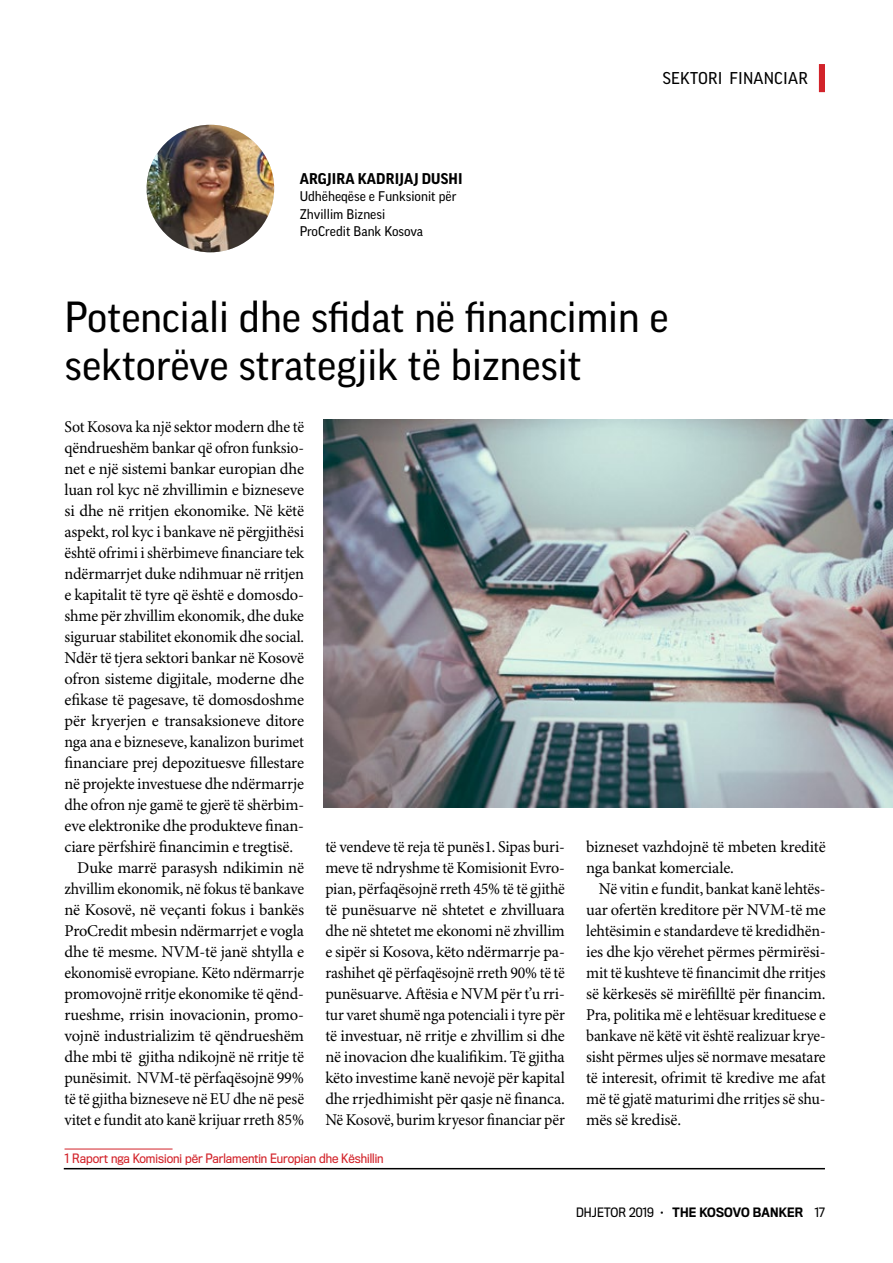
<style>
.page{position:relative;width:893px;height:1263px;background:#fff}
.page>*{position:absolute;margin:0;border:0;box-sizing:border-box;transform-origin:0 0}
.t1{font:42px/47.4px "Good Pro";color:#000}
.t2{font:16.5px/21px "Minion Pro";letter-spacing:-.01em;color:#000;text-align:justify}
.t3{font:16.5px "Minion Pro";letter-spacing:-.01em;color:#000;scale:.96 1}
.t4{font:16.5px "Minion Pro";letter-spacing:-.01em;color:#000;scale:.95 1}
.t5{font:16.5px "Good Pro";letter-spacing:.01em;color:#000}
.t6{font:700 15px "Good Pro";letter-spacing:.01em;color:#000}
.t7{font:13.5px/17.4px "Good Pro";color:#000}
.t8{font:12px "Titling Gothic FB Narrow";color:#d2232a}
.t9{font:500 12px "Titling Gothic FB Narrow";letter-spacing:.015em;color:#000}
.s1{font-weight:400}
</style>
<div class="page">
<hr style="left:64px;top:1168px;width:761px;height:1px;background:#000">
<div style="left:819px;top:64px;width:6px;height:28px;background:#d2232a"></div>
<hr style="left:65px;top:1149px;width:108px;height:1px;background:#d2232a">
<img style="left:147px;top:125px;width:127px;height:127px;border-radius:64px">
<img style="left:324px;top:419px;width:569px;height:389px">
<p class="t6" style="left:300px;top:170px;width:164px">ARGJIRA KADRIJAJ DUSHI</p>
<p class="t7" style="left:300px;top:188px;width:158px">Udhëheqëse e Funksionit për<br>Zhvillim Biznesi<br>ProCredit Bank Kosova</p>
<p class="t5" style="left:663px;top:68px;width:146px">SEKTORI FINANCIAR</p>
<h1 class="t1" style="left:65px;top:293px;width:605px">Potenciali dhe sfidat në financimin e sektorëve strategjik të biznesit</h1>
<p class="t3" style="left:65px;top:417px;width:251px">Sot Kosova ka një sektor modern dhe të</p>
<p class="t3" style="left:65px;top:438px;width:251px">qëndrueshëm bankar që ofron funksio-</p>
<p class="t2" style="left:65px;top:459px;width:241px">net e një sistemi bankar europian dhe</p>
<p class="t2" style="left:65px;top:480px;width:241px">luan rol kyc në zhvillimin e bizneseve</p>
<p class="t2" style="left:65px;top:501px;width:241px">si dhe në rritjen ekonomike. Në këtë</p>
<p class="t2" style="left:65px;top:522px;width:241px">aspekt, rol kyc i bankave në përgjithësi</p>
<p class="t3" style="left:65px;top:543px;width:251px">është ofrimi i shërbimeve financiare tek</p>
<p class="t2" style="left:65px;top:564px;width:241px">ndërmarrjet duke ndihmuar në rritjen</p>
<p class="t2" style="left:65px;top:585px;width:241px">e kapitalit të tyre që është e domosdo-</p>
<p class="t2" style="left:65px;top:606px;width:241px">shme për zhvillim ekonomik, dhe duke</p>
<p class="t3" style="left:65px;top:627px;width:251px">siguruar stabilitet ekonomik dhe social.</p>
<p class="t2" style="left:65px;top:648px;width:241px">Ndër të tjera sektori bankar në Kosovë</p>
<p class="t2" style="left:65px;top:669px;width:241px">ofron sisteme digjitale, moderne dhe</p>
<p class="t2" style="left:65px;top:690px;width:241px">efikase të pagesave, të domosdoshme</p>
<p class="t2" style="left:65px;top:711px;width:241px">për kryerjen e transaksioneve ditore</p>
<p class="t2" style="left:65px;top:732px;width:241px">nga ana e bizneseve, kanalizon burimet</p>
<p class="t2" style="left:65px;top:753px;width:241px">financiare prej depozituesve fillestare</p>
<p class="t2" style="left:65px;top:774px;width:241px">në projekte investuese dhe ndërmarrje</p>
<p class="t2" style="left:65px;top:795px;width:241px">dhe ofron nje gamë te gjerë të shërbim-</p>
<p class="t2" style="left:65px;top:816px;width:241px">eve elektronike dhe produkteve finan-</p>
<p class="t2" style="left:65px;top:837px;width:230px">ciare përfshirë financimin e tregtisë.</p>
<p class="t2" style="left:77px;top:858px;width:228px">Duke marrë parasysh ndikimin në</p>
<p class="t4" style="left:65px;top:879px;width:254px">zhvillim ekonomik, në fokus të bankave</p>
<p class="t2" style="left:65px;top:900px;width:241px">në Kosovë, në veçanti fokus i bankës</p>
<p class="t2" style="left:65px;top:921px;width:241px">ProCredit mbesin ndërmarrjet e vogla</p>
<p class="t2" style="left:65px;top:942px;width:241px">dhe të mesme. NVM-të janë shtylla e</p>
<p class="t3" style="left:65px;top:963px;width:251px">ekonomisë evropiane. Këto ndërmarrje</p>
<p class="t2" style="left:65px;top:984px;width:241px">promovojnë rritje ekonomike të qënd-</p>
<p class="t2" style="left:65px;top:1005px;width:241px">rueshme, rrisin inovacionin, promo-</p>
<p class="t2" style="left:65px;top:1026px;width:241px">vojnë industrializim të qëndrueshëm</p>
<p class="t2" style="left:65px;top:1047px;width:241px">dhe mbi të gjitha ndikojnë në rritje të</p>
<p class="t2" style="left:65px;top:1068px;width:241px">punësimit. NVM-të përfaqësojnë 99%</p>
<p class="t3" style="left:65px;top:1089px;width:251px">të të gjitha bizneseve në EU dhe në pesë</p>
<p class="t3" style="left:65px;top:1110px;width:251px">vitet e fundit ato kanë krijuar rreth 85%</p>
<p class="t8" style="left:65px;top:1152px;width:321px">1 Raport nga Komisioni për Parlamentin Europian dhe Këshillin</p>
<p class="t2" style="left:325px;top:837px;width:241px">të vendeve të reja të punës1. Sipas buri&shy;meve të ndryshme të Komisionit Evro&shy;pian, përfaqësojnë rreth 45% të të gjithë të punësuarve në shtetet e zhvilluara dhe në shtetet me ekonomi në zhvillim e sipër si Kosova, këto ndërmarrje pa&shy;rashihet që përfaqësojnë rreth 90% të të punësuarve. Aftësia e NVM për t’u rri&shy;tur varet shumë nga potenciali i tyre për të investuar, në rritje e zhvillim si dhe në inovacion dhe kualifikim. Të gjitha këto investime kanë nevojë për kapital dhe rrjedhimisht për qasje në financa.<br>Në Kosovë, burim kryesor financiar për</p>
<p class="t2" style="left:586px;top:837px;width:241px">bizneset vazhdojnë të mbeten kreditë nga bankat komerciale.</p>
<p class="t2" style="left:586px;top:879px;width:241px;text-indent:13px">Në vitin e fundit, bankat kanë lehtës&shy;uar ofertën kreditore për NVM-të me lehtësimin e standardeve të kredidhën&shy;ies dhe kjo vërehet përmes përmirësi&shy;mit të kushteve të financimit dhe rritjes së kërkesës së mirëfilltë për financim.<br>Pra, politika më e lehtësuar kredituese e bankave në këtë vit është realizuar krye&shy;sisht përmes uljes së normave mesatare të interesit, ofrimit të kredive me afat më të gjatë maturimi dhe rritjes së shu&shy;mës së kredisë.</p>
<p class="t9" style="left:576px;top:1205px;width:250px"><span class="s1">DHJETOR 2019 •</span> THE KOSOVO BANKER <span class="s1">17</span></p>
</div>
